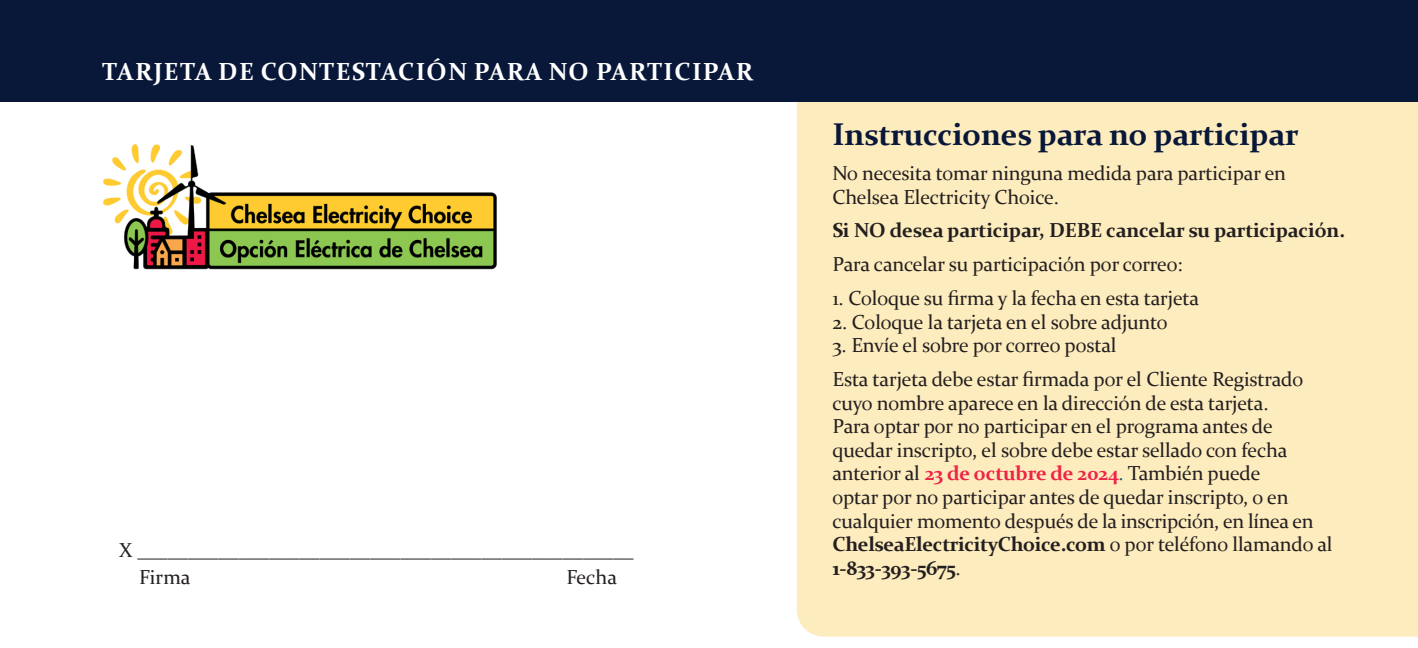
<style>
.page{position:relative;width:1418px;height:648px;background:#fff}
.page>*{position:absolute;margin:0;border:0;box-sizing:border-box;transform-origin:0 0}
.copy{font:700 31.5px "Constantia";letter-spacing:-.01em;color:#091839}
.t1{font:700 24.75px "Constantia";letter-spacing:.05em;color:#fff}
.copy-2{font:20.25px/23.6px "Constantia";letter-spacing:-.01em;color:#231f20}
.copy-3{font:700 20.25px "Constantia";letter-spacing:-.01em;color:#231f20}
.s1{font-weight:700;color:#ee2346}
.s2{color:#126074}
.s3{font-weight:700}
</style>
<div class="page">
<div style="left:796px;top:101px;width:622px;height:536px;background:#fdecbe"></div>
<div style="left:0;top:0;width:1418px;height:101px;background:#091839"></div>
<img style="left:103px;top:144px;width:394px;height:126px">
<p class="t1" style="left:102px;top:55px;width:653px">TARJETA DE CONTESTACIÓN PARA NO PARTICIPAR</p>
<p class="copy-2" style="left:119px;top:537px;width:516px">X _________________________________________________</p>
<p class="copy-2" style="left:139px;top:564px;width:53px">Firma</p>
<p class="copy-2" style="left:566px;top:564px;width:52px">Fecha</p>
<p class="copy" style="left:832px;top:113px;width:468px">Instrucciones para no participar</p>
<p class="copy-2" style="left:832px;top:161px;width:455px">No necesita tomar ninguna medida para participar en<br>Chelsea Electricity Choice.</p>
<p class="copy-3" style="left:832px;top:217px;width:514px">Si NO desea participar, DEBE cancelar su participación.</p>
<p class="copy-2" style="left:832px;top:252px;width:352px">Para cancelar su participación por correo:</p>
<p class="copy-2" style="left:832px;top:285px;width:368px">1. Coloque su firma y la fecha en esta tarjeta</p>
<p class="copy-2" style="left:832px;top:309px;width:337px">2. Coloque la tarjeta en el sobre adjunto</p>
<p class="copy-2" style="left:832px;top:333px;width:286px">3. Envíe el sobre por correo postal</p>
<p class="copy-2" style="left:832px;top:366px;width:502px">Esta tarjeta debe estar firmada por el Cliente Registrado cuyo nombre aparece en la dirección de esta tarjeta.<br>Para optar por no participar en el programa antes de quedar inscripto, el sobre debe estar sellado con fecha anterior al <span class="s1">23 de octubre de 2024</span><span class="s2">.</span> También puede<br>optar por no participar antes de quedar inscripto, o en cualquier momento después de la inscripción, en línea en <span class="s3">ChelseaElectricityChoice.com</span> o por teléfono llamando al <span class="s3">1-833-393-5675</span>.</p>
</div>
